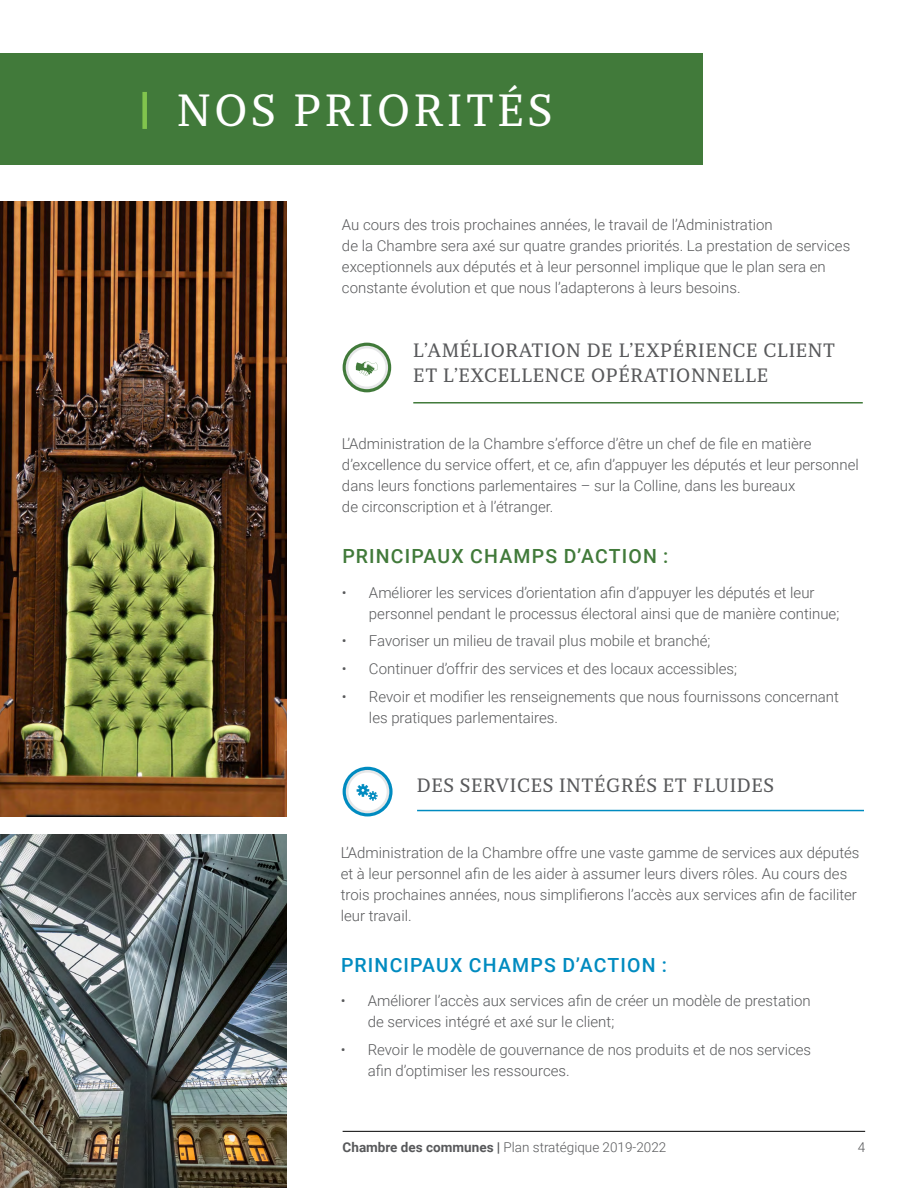
<style>
.page{position:relative;width:918px;height:1188px;background:#fff}
.page>*{position:absolute;margin:0;border:0;box-sizing:border-box;transform-origin:0 0}
.t1{font:500 42px "Recia";letter-spacing:.085em;color:#fff}
.Key_focus{font:500 19.5px "Roboto";letter-spacing:.06em;color:#417a3a}
.Key_focus-2{font:500 19.5px "Roboto";letter-spacing:.06em;color:#008bc0}
.H3_Recia{font:500 18px/25.5px "Recia";letter-spacing:.035em;color:#58595b}
.Text{font:300 15px/21px "Roboto";color:#58595b}
.t2{font:300 13.5px "Roboto";color:#58595b}
.s1{font-weight:700}
.s2{font-weight:900}
</style>
<div class="page">
<hr style="left:343px;top:1131px;width:522px;height:1px;background:#000">
<img style="left:1px;top:202px;width:286px;height:614px">
<img style="left:1px;top:835px;width:286px;height:353px">
<div style="left:0;top:53px;width:703px;height:111px;background:#417a3a"></div>
<div style="left:142px;top:92px;width:5px;height:37px;background:#81c44d"></div>
<svg style="left:343px;top:343px;width:48px;height:49px"></svg>
<hr style="left:413px;top:402px;width:450px;height:2px;background:#417a3a">
<svg style="left:343px;top:767px;width:50px;height:49px"></svg>
<hr style="left:417px;top:810px;width:447px;height:1px;background:#008bc0">
<h2 class="t1" style="left:177px;top:83px;width:377px">NOS PRIORITÉS</h2>
<p class="Text" style="left:342px;top:213px;width:510px">Au cours des trois prochaines années, le travail de l’Administration<br>de la Chambre sera axé sur quatre grandes priorités. La prestation de services exceptionnels aux députés et à leur personnel implique que le plan sera en constante évolution et que nous l’adapterons à leurs besoins.</p>
<h3 class="H3_Recia" style="left:413px;top:337px;width:423px">L’AMÉLIORATION DE L’EXPÉRIENCE CLIENT<br>ET L’EXCELLENCE OPÉRATIONNELLE</h3>
<p class="Text" style="left:342px;top:433px;width:518px">L’Administration de la Chambre s’efforce d’être un chef de file en matière d’excellence du service offert, et ce, afin d’appuyer les députés et leur personnel dans leurs fonctions parlementaires – sur la Colline, dans les bureaux<br>de circonscription et à l’étranger.</p>
<p class="Key_focus" style="left:342px;top:543px;width:327px">PRINCIPAUX CHAMPS D’ACTION :</p>
<p class="Text" style="left:369px;top:581px;width:472px;text-indent:-27px">• Améliorer les services d’orientation afin d’appuyer les députés et leur personnel pendant le processus électoral ainsi que de manière continue;</p>
<p class="Text" style="left:342px;top:630px;width:370px">• Favoriser un milieu de travail plus mobile et branché;</p>
<p class="Text" style="left:342px;top:658px;width:397px">• Continuer d’offrir des services et des locaux accessibles;</p>
<p class="Text" style="left:369px;top:686px;width:472px;text-indent:-27px">• Revoir et modifier les renseignements que nous fournissons concernant les pratiques parlementaires.</p>
<h3 class="H3_Recia" style="left:417px;top:772px;width:359px">DES SERVICES INTÉGRÉS ET FLUIDES</h3>
<p class="Text" style="left:341px;top:842px;width:520px">L’Administration de la Chambre offre une vaste gamme de services aux députés et à leur personnel afin de les aider à assumer leurs divers rôles. Au cours des trois prochaines années, nous simplifierons l’accès aux services afin de faciliter leur travail.</p>
<p class="Key_focus-2" style="left:341px;top:951px;width:327px">PRINCIPAUX CHAMPS D’ACTION :</p>
<p class="Text" style="left:368px;top:990px;width:445px;text-indent:-27px">• Améliorer l’accès aux services afin de créer un modèle de prestation de services intégré et axé sur le client;</p>
<p class="Text" style="left:368px;top:1039px;width:445px;text-indent:-27px">• Revoir le modèle de gouvernance de nos produits et de nos services afin d’optimiser les ressources.</p>
<p class="t2" style="left:343px;top:1138px;width:325px"><span class="s1">Chambre des communes</span> <span class="s2">|</span> Plan stratégique 2019-2022</p>
<p class="t2" style="left:858px;top:1138px;width:9px">4</p>
</div>
